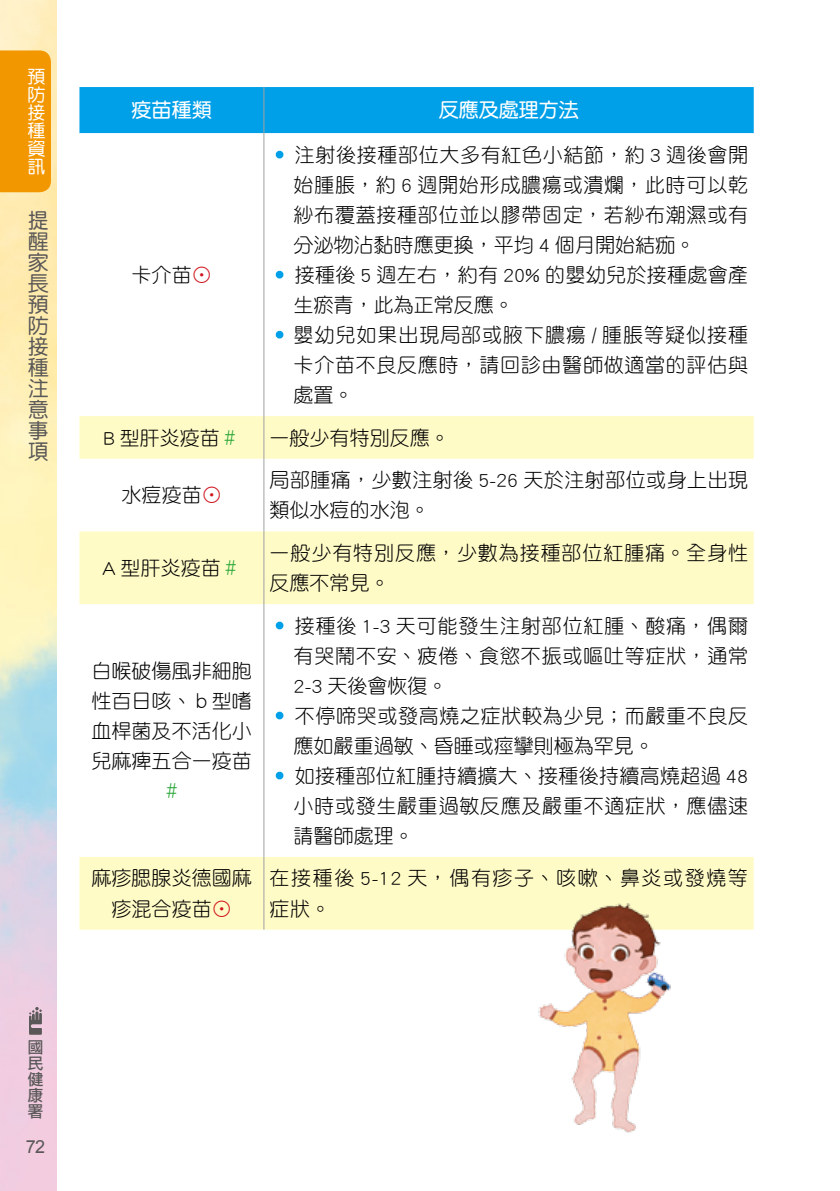
<style>
.page{position:relative;width:840px;height:1191px;background:#fff}
.page>*{position:absolute;margin:0;border:0;box-sizing:border-box;transform-origin:0 0}
.t1{font:21px/21px "DF Yuan Std W5";color:#595757;text-align:justify}
.t2{font:20px/30px "DF Yuan Std W3";letter-spacing:.03em;color:#000}
.t3{font:20px/30px "DF Yuan Std W3";color:#000;text-align:center}
.t4{font:20px/30px "DF Yuan Std W3";letter-spacing:.08em;color:#000}
.t5{font:20px "DF Yuan Std W7";color:#fff}
.t6{font:20px "DF Yuan Std W3";color:#2aa738}
.t7{font:18px/18px "DF Yuan Std W5";color:#fff;text-align:justify}
.t8{font:18px "Arial";color:#595757}
.t9{font:16px/16px "DF Li Hei Std W5";color:#595757;text-align:justify}
.s1{color:#d0121b}
.s2{color:#00a0e9}
.s3{color:#2aa738}
</style>
<div class="page">
<div style="left:0;top:50px;width:51px;height:142px;background:#f39700"></div>
<svg style="left:29px;top:1007px;width:13px;height:27px"></svg>
<div style="left:79px;top:87px;width:674px;height:46px;background:#00a0e9"></div>
<svg style="left:79px;top:416px;width:674px;height:513px"></svg>
<hr style="left:263px;top:87px;width:1px;height:46px;background:#9fa0a0">
<hr style="left:263px;top:133px;width:1px;height:283px;background:#9fa0a0">
<hr style="left:263px;top:416px;width:1px;height:43px;background:#9fa0a0">
<hr style="left:263px;top:459px;width:1px;height:72px;background:#9fa0a0">
<hr style="left:263px;top:531px;width:1px;height:73px;background:#9fa0a0">
<hr style="left:263px;top:604px;width:1px;height:253px;background:#9fa0a0">
<hr style="left:263px;top:857px;width:1px;height:72px;background:#9fa0a0">
<svg style="left:275px;top:150px;width:9px;height:9px"></svg>
<svg style="left:275px;top:270px;width:9px;height:9px"></svg>
<svg style="left:275px;top:330px;width:9px;height:9px"></svg>
<svg style="left:272px;top:618px;width:15px;height:15px"></svg>
<svg style="left:272px;top:708px;width:15px;height:15px"></svg>
<svg style="left:272px;top:768px;width:15px;height:15px"></svg>
<img style="left:519px;top:883px;width:175px;height:250px">
<p class="t7" style="left:27px;top:67px;width:19px">預防接種資訊</p>
<p class="t1" style="left:28px;top:209px;width:22px">提醒家長預防接種注意事項</p>
<p class="t5" style="left:131px;top:99px;width:81px">疫苗種類</p>
<p class="t5" style="left:438px;top:99px;width:141px">反應及處理方法</p>
<p class="t2" style="left:131px;top:259px;width:81px">卡介苗<span class="s1">⊙</span></p>
<p class="t2" style="left:269px;top:139px;width:480px"><span class="s2">‧</span> 注射後接種部位大多有紅色小結節，約 3 週後會開</p>
<p class="t2" style="left:293px;top:169px;width:456px">始腫脹，約 6 週開始形成膿瘍或潰爛，此時可以乾</p>
<p class="t2" style="left:293px;top:199px;width:455px">紗布覆蓋接種部位並以膠帶固定，若紗布潮濕或有</p>
<p class="t3" style="left:293px;top:229px;width:403px">分泌物沾黏時應更換，平均 4 個月開始結痂。</p>
<p class="t2" style="left:269px;top:259px;width:479px"><span class="s2">‧</span> 接種後 5 週左右，約有 20% 的嬰幼兒於接種處會產</p>
<p class="t3" style="left:293px;top:289px;width:221px">生瘀青，此為正常反應。</p>
<p class="t2" style="left:269px;top:319px;width:479px"><span class="s2">‧</span> 嬰幼兒如果出現局部或腋下膿瘍 / 腫脹等疑似接種</p>
<p class="t2" style="left:293px;top:349px;width:455px">卡介苗不良反應時，請回診由醫師做適當的評估與</p>
<p class="t2" style="left:293px;top:379px;width:61px">處置。</p>
<p class="t2" style="left:103px;top:422px;width:138px">B 型肝炎疫苗<span class="s3">＃</span></p>
<p class="t3" style="left:269px;top:422px;width:181px">一般少有特別反應。</p>
<p class="t2" style="left:121px;top:480px;width:102px">水痘疫苗<span class="s1">⊙</span></p>
<p class="t2" style="left:269px;top:465px;width:480px">局部腫痛，少數注射後 5-26 天於注射部位或身上出現類似水痘的水泡。</p>
<p class="t2" style="left:102px;top:552px;width:140px">A 型肝炎疫苗<span class="s3">＃</span></p>
<p class="t2" style="left:91px;top:655px;width:161px;text-align:justify">白喉破傷風非細胞性百日咳、ｂ型嗜血桿菌及不活化小兒麻痺五合一疫苗</p>
<p class="t6" style="left:161px;top:779px;width:21px">＃</p>
<p class="t2" style="left:269px;top:537px;width:480px">一般少有特別反應，少數為接種部位紅腫痛。全身性反應不常見。</p>
<p class="t2" style="left:269px;top:610px;width:479px"><span class="s2">‧</span> 接種後 1-3 天可能發生注射部位紅腫、酸痛，偶爾</p>
<p class="t2" style="left:293px;top:640px;width:456px">有哭鬧不安、疲倦、食慾不振或嘔吐等症狀，通常</p>
<p class="t2" style="left:293px;top:670px;width:155px">2-3 天後會恢復。</p>
<p class="t2" style="left:269px;top:700px;width:479px"><span class="s2">‧</span> 不停啼哭或發高燒之症狀較為少見；而嚴重不良反</p>
<p class="t3" style="left:293px;top:730px;width:361px">應如嚴重過敏、昏睡或痙攣則極為罕見。</p>
<p class="t2" style="left:269px;top:760px;width:480px"><span class="s2">‧</span> 如接種部位紅腫持續擴大、接種後持續高燒超過 48</p>
<p class="t2" style="left:293px;top:790px;width:455px">小時或發生嚴重過敏反應及嚴重不適症狀，應儘速</p>
<p class="t2" style="left:293px;top:820px;width:121px">請醫師處理。</p>
<p class="t3" style="left:91px;top:863px;width:161px">麻疹腮腺炎德國麻疹混合疫苗<span class="s1">⊙</span></p>
<p class="t4" style="left:269px;top:863px;width:479px">在接種後 5-12 天，偶有疹子、咳嗽、鼻炎或發燒等症狀。</p>
<p class="t9" style="left:28px;top:1039px;width:17px">國民健康署</p>
<p class="t8" style="left:26px;top:1134px;width:21px">72</p>
</div>
